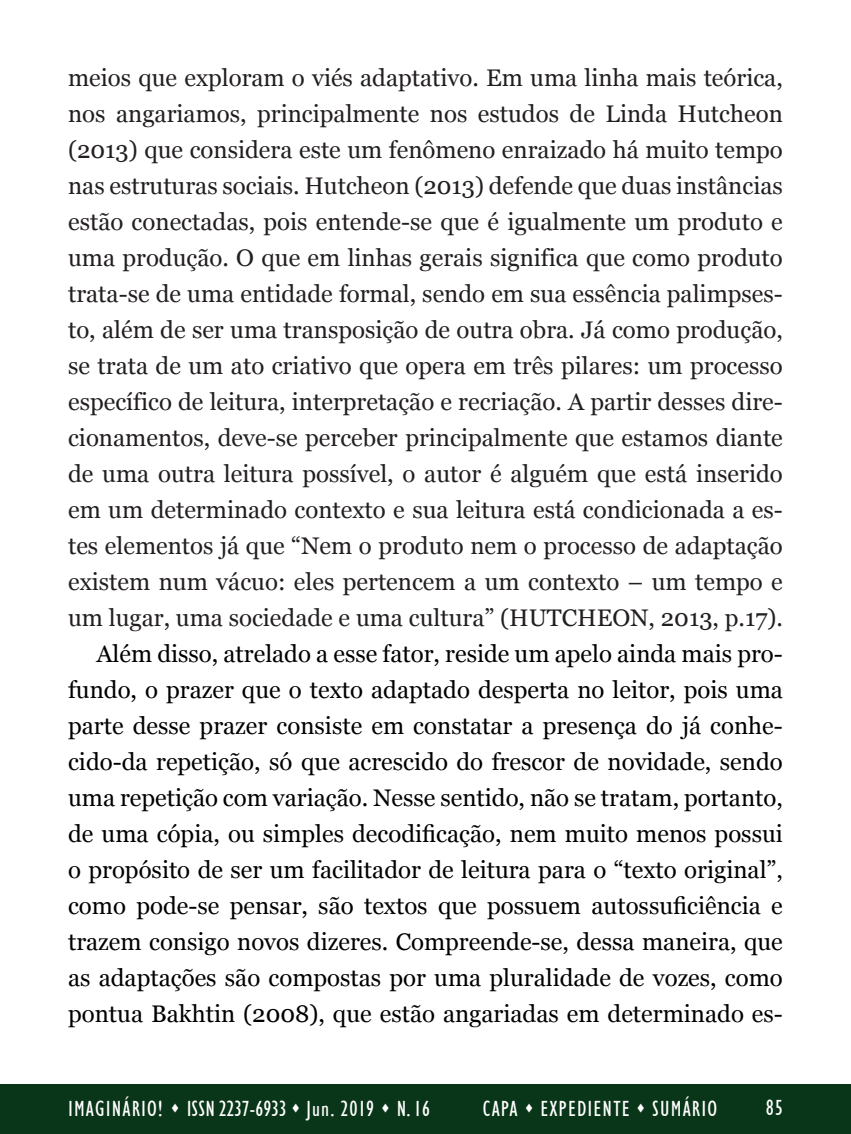
<style>
.page{position:relative;width:851px;height:1134px;background:#fff}
.page>*{position:absolute;margin:0;border:0;box-sizing:border-box;transform-origin:0 0}
.t1{font:24px/36px "Georgia";color:#231f20;text-align:justify}
.t2{font:24px/36px "Georgia";color:#000;text-align:justify}
.t3{font:condensed 22px "Humanist 521 BT";letter-spacing:.05em;color:#fff}
</style>
<div class="page">
<div style="left:0;top:1084px;width:850px;height:50px;background:#093518"></div>
<p class="t1" style="left:68px;top:60px;width:716px">meios que exploram o viés adaptativo. Em uma linha mais teórica, nos angariamos, principalmente nos estudos de Linda Hutcheon (2013) que considera este um fenômeno enraizado há muito tempo nas estruturas sociais. Hutcheon (2013) defende que duas instâncias estão conectadas, pois entende-se que é igualmente um produto e uma produção. O que em linhas gerais significa que como produto trata-se de uma entidade formal, sendo em sua essência palimpses&shy;to, além de ser uma transposição de outra obra. Já como produção, se trata de um ato criativo que opera em três pilares: um processo específico de leitura, interpretação e recriação. A partir desses dire&shy;cionamentos, deve-se perceber principalmente que estamos diante de uma outra leitura possível, o autor é alguém que está inserido em um determinado contexto e sua leitura está condicionada a es&shy;tes elementos já que “Nem o produto nem o processo de adaptação existem num vácuo: eles pertencem a um contexto – um tempo e um lugar, uma sociedade e uma cultura” (HUTCHEON, 2013, p.17).</p>
<p class="t2" style="left:68px;top:636px;width:716px;text-indent:28px">Além disso, atrelado a esse fator, reside um apelo ainda mais pro&shy;fundo, o prazer que o texto adaptado desperta no leitor, pois uma parte desse prazer consiste em constatar a presença do já conhe&shy;cido-da repetição, só que acrescido do frescor de novidade, sendo uma repetição com variação. Nesse sentido, não se tratam, portanto, de uma cópia, ou simples decodificação, nem muito menos possui o propósito de ser um facilitador de leitura para o “texto original”, como pode-se pensar, são textos que possuem autossuficiência e trazem consigo novos dizeres. Compreende-se, dessa maneira, que as adaptações são compostas por uma pluralidade de vozes, como pontua Bakhtin (2008), que estão angariadas em determinado es-</p>
<p class="t3" style="left:68px;top:1095px;width:363px">IMAGINÁRIO! ▲ ISSN 2237-6933 ▲ Jun. 2019 ▲ N. 16</p>
<p class="t3" style="left:483px;top:1095px;width:236px">CAPA ▲ EXPEDIENTE ▲ SUMÁRIO</p>
<p class="t3" style="left:765px;top:1095px;width:19px">85</p>
</div>
